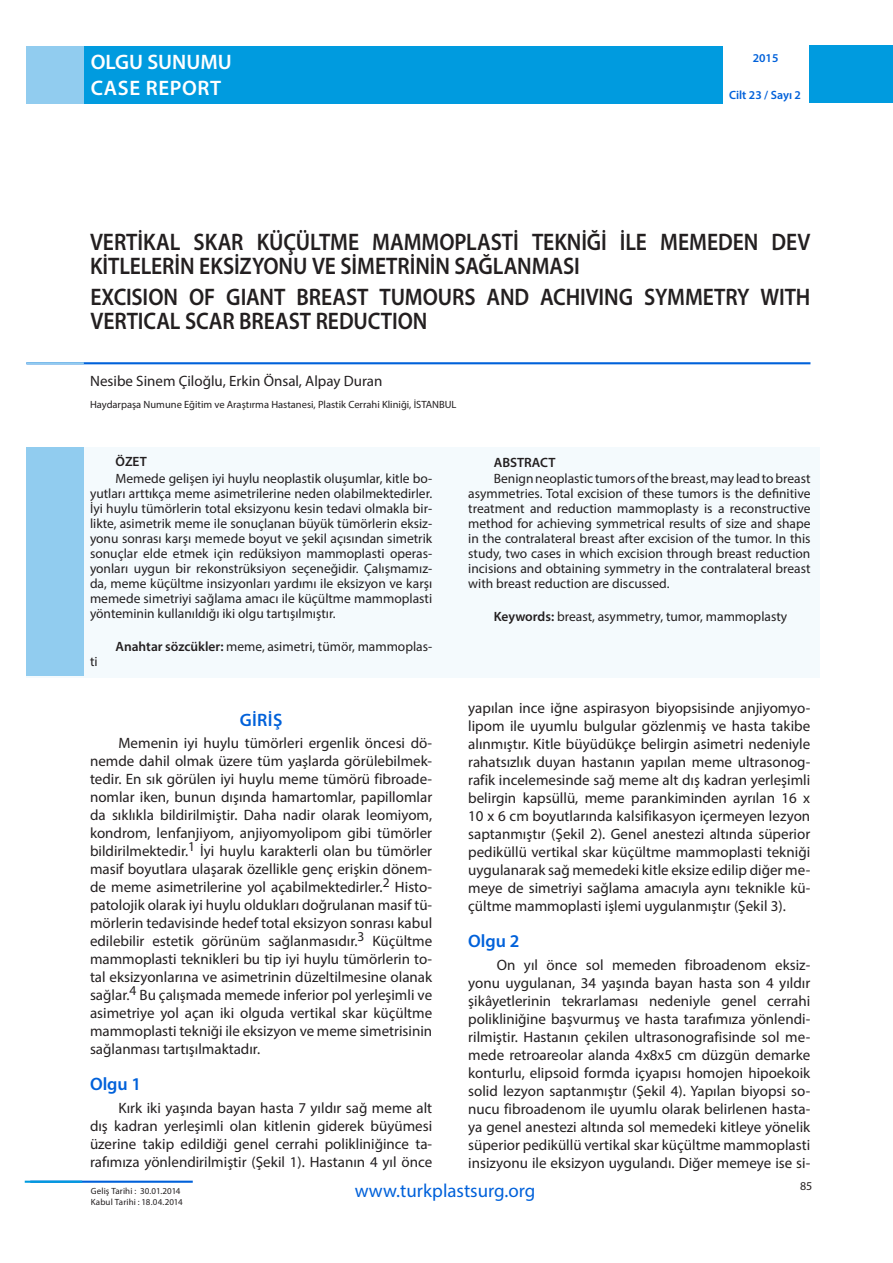
<style>
.page{position:relative;width:893px;height:1263px;background:#fff}
.page>*{position:absolute;margin:0;border:0;box-sizing:border-box;transform-origin:0 0}
.Başlık_Türkçe{font:600 24px "Myriad Pro";letter-spacing:-.005em;color:#231f20;scale:.9 1}
.Başlık_ingilizce{font:600 24px "Myriad Pro";letter-spacing:-.005em;color:#231f20;scale:.9 1}
.Metin{font:600 21px "Myriad Pro";letter-spacing:.015em;color:#fff}
.Metin-2{font:18.9px "Myriad Pro";color:#0061da}
.Metin_Başlığı{font:600 18px "Myriad Pro";color:#0061da}
.Metin-3{font:15px/18px "Myriad Pro";color:#231f20;text-align:justify}
.isimler{font:15px "Myriad Pro";color:#231f20}
.Özet_ING{font:13.5px/15px "Myriad Pro";color:#231f20;text-align:justify}
.Özet_ING-2{font:600 13.5px "Myriad Pro";color:#231f20}
.Metin-4{font:600 12px "Myriad Pro";color:#0061da}
.Başlık_ingilizce-2{font:12px "Myriad Pro";color:#231f20}
.Kurumlar{font:10.5px "Myriad Pro";color:#231f20}
.Adres{font:9px "Myriad Pro";letter-spacing:.01em;color:#231f20}
.Metin-5{font:9px "Myriad Pro";letter-spacing:.015em;color:#231f20}
.s1{font-weight:600}
</style>
<div class="page">
<hr style="left:26px;top:362px;width:784px;height:2px;background:#0061da">
<hr style="left:26px;top:362px;width:58px;height:2px;background:#91ccef">
<hr style="left:30px;top:1180px;width:163px;height:3px;background:#0061da">
<hr style="left:25px;top:1180px;width:57px;height:3px;background:#009bdf">
<div style="left:810px;top:46px;width:83px;height:57px;background:#009bdf"></div>
<div style="left:26px;top:46px;width:696px;height:58px;background:#009bdf"></div>
<div style="left:26px;top:46px;width:58px;height:58px;background:#91ccef"></div>
<div style="left:26px;top:447px;width:794px;height:231px;background:#f4fafd"></div>
<div style="left:26px;top:447px;width:58px;height:229px;background:#91ccef"></div>
<p class="Metin" style="left:91px;top:49px;width:143px">OLGU SUNUMU</p>
<p class="Metin" style="left:91px;top:75px;width:132px">CASE REPORT</p>
<p class="Metin-4" style="left:753px;top:50px;width:27px">2015</p>
<p class="Metin-4" style="left:729px;top:87px;width:74px">CILT 23 / SAYI 2</p>
<p class="Başlık_Türkçe" style="left:90px;top:226px;width:14px">VERTIKAL</p>
<p class="Başlık_Türkçe" style="left:194px;top:226px;width:27px">SKAR</p>
<p class="Başlık_Türkçe" style="left:257px;top:226px;width:74px">KÜÇÜLTME</p>
<p class="Başlık_Türkçe" style="left:372px;top:226px;width:35px">MAMMOPLASTI</p>
<p class="Başlık_Türkçe" style="left:532px;top:226px;width:25px">TEKNI</p>
<p class="Başlık_Türkçe" style="left:587px;top:226px;width:47px">ĞI ILE</p>
<p class="Başlık_Türkçe" style="left:660px;top:226px;width:168px">MEMEDEN DEV</p>
<p class="Başlık_Türkçe" style="left:90px;top:250px;width:27px">KITLELERIN</p>
<p class="Başlık_Türkçe" style="left:199px;top:250px;width:25px">EKSIZ</p>
<p class="Başlık_Türkçe" style="left:252px;top:250px;width:30px">YONU</p>
<p class="Başlık_Türkçe" style="left:312px;top:250px;width:57px">VE SIMETRININ</p>
<p class="Başlık_Türkçe" style="left:455px;top:250px;width:57px">SAĞLANMASI</p>
<p class="Başlık_ingilizce" style="left:90px;top:281px;width:189px">EXCISION OF GIANT</p>
<p class="Başlık_ingilizce" style="left:296px;top:281px;width:28px">BREAST</p>
<p class="Başlık_ingilizce" style="left:379px;top:281px;width:29px">TUMOURS</p>
<p class="Başlık_ingilizce" style="left:487px;top:281px;width:218px">AN D ACHIVING SYMMETR</p>
<p class="Başlık_ingilizce" style="left:737px;top:281px;width:83px">Y WITH</p>
<p class="Başlık_ingilizce" style="left:90px;top:305px;width:15px">VERT</p>
<p class="Başlık_ingilizce" style="left:138px;top:305px;width:80px">ICAL SCAR</p>
<p class="Başlık_ingilizce" style="left:239px;top:305px;width:28px">BREAST</p>
<p class="Başlık_ingilizce" style="left:316px;top:305px;width:108px">REDUCTION</p>
<p class="isimler" style="left:90px;top:372px;width:294px">Nesibe Sinem Çiloğlu, Erkin Önsal, Alpay Duran</p>
<p class="Kurumlar" style="left:90px;top:398px;width:368px">Haydarpaşa Numune Eğitim ve Araştırma Hastanesi, Plastik Cerrahi Kliniği, İSTANBUL</p>
<p class="Özet_ING-2" style="left:116px;top:453px;width:33px">ÖZET</p>
<p class="Özet_ING" style="left:90px;top:470px;width:344px;text-indent:26px">Memede gelişen iyi huylu neoplastik oluşumlar, kitle bo&shy;yutları arttıkça meme asimetrilerine neden olabilmektedirler.<br>İyi huylu tümörlerin total eksizyonu kesin tedavi olmakla bir&shy;likte, asimetrik meme ile sonuçlanan büyük tümörlerin eksiz&shy;yonu sonrası karşı memede boyut ve şekil açısından simetrik sonuçlar elde etmek için redüksiyon mammoplasti operas&shy;yonları uygun bir rekonstrüksiyon seçeneğidir. Çalışmamız&shy;da, meme küçültme insizyonları yardımı ile eksizyon ve karşı memede simetriyi sağlama amacı ile küçültme mammoplasti yönteminin kullanıldığı iki olgu tartışılmıştır.</p>
<p class="Özet_ING" style="left:116px;top:638px;width:318px"><span class="s1">ANAHTAR SÖZCÜKLER:</span> meme, asimetri, tümör, mammoplas-</p>
<p class="Özet_ING" style="left:90px;top:653px;width:9px">ti</p>
<p class="Metin_Başlığı" style="left:240px;top:708px;width:44px">GİRİŞ</p>
<p class="Metin-3" style="left:90px;top:734px;width:344px;text-indent:28px">Memenin iyi huylu tümörleri ergenlik öncesi dö&shy;nemde dahil olmak üzere tüm yaşlarda görülebilmek&shy;tedir. En sık görülen iyi huylu meme tümörü fibroade&shy;nomlar iken, bunun dışında hamartomlar, papillomlar da sıklıkla bildirilmiştir. Daha nadir olarak leomiyom, kondrom, lenfanjiyom, anjiyomyolipom gibi tümörler bildirilmektedir.<sup>1</sup> İyi huylu karakterli olan bu tümörler masif boyutlara ulaşarak özellikle genç erişkin dönem&shy;de meme asimetrilerine yol açabilmektedirler.<sup>2</sup> Histo&shy;patolojik olarak iyi huylu oldukları doğrulanan masif tü&shy;mörlerin tedavisinde hedef total eksizyon sonrası kabul edilebilir estetik görünüm sağlanmasıdır.<sup>3</sup> Küçültme mammoplasti teknikleri bu tip iyi huylu tümörlerin to&shy;tal eksizyonlarına ve asimetrinin düzeltilmesine olanak sağlar.<sup>4</sup> Bu çalışmada memede inferior pol yerleşimli ve asimetriye yol açan iki olguda vertikal skar küçültme mammoplasti tekniği ile eksizyon ve meme simetrisinin sağlanması tartışılmaktadır.</p>
<p class="Metin_Başlığı" style="left:90px;top:1073px;width:53px">OLGU 1</p>
<p class="Metin-3" style="left:90px;top:1098px;width:344px;text-indent:28px">Kırk iki yaşında bayan hasta 7 yıldır sağ meme alt dış kadran yerleşimli olan kitlenin giderek büyümesi üzerine takip edildiği genel cerrahi polikliniğince ta&shy;rafımıza yönlendirilmiştir (Şekil 1). Hastanın 4 yıl önce</p>
<p class="Özet_ING-2" style="left:494px;top:454px;width:63px">ABSTRACT</p>
<p class="Özet_ING" style="left:468px;top:471px;width:344px;text-indent:26px">Benign neoplastic tumors of the breast, may lead to breast asymmetries. Total excision of these tumors is the definitive treatment and reduction mammoplasty is a reconstructive method for achieving symmetrical results of size and shape in the contralateral breast after excision of the tumor. In this study, two cases in which excision through breast reduction incisions and obtaining symmetry in the contralateral breast with breast reduction are discussed.</p>
<p class="Özet_ING" style="left:494px;top:609px;width:295px"><span class="s1">KEYWORDS:</span> breast, asymmetry, tumor, mammoplasty</p>
<p class="Metin-3" style="left:468px;top:699px;width:344px">yapılan ince iğne aspirasyon biyopsisinde anjiyomyo&shy;lipom ile uyumlu bulgular gözlenmiş ve hasta takibe alınmıştır. Kitle büyüdükçe belirgin asimetri nedeniyle rahatsızlık duyan hastanın yapılan meme ultrasonog&shy;rafik incelemesinde sağ meme alt dış kadran yerleşimli belirgin kapsüllü, meme parankiminden ayrılan 16 x 10 x 6 cm boyutlarında kalsifikasyon içermeyen lezyon saptanmıştır (Şekil 2). Genel anestezi altında süperior pediküllü vertikal skar küçültme mammoplasti tekniği uygulanarak sağ memedeki kitle eksize edilip diğer me&shy;meye de simetriyi sağlama amacıyla aynı teknikle kü&shy;çültme mammoplasti işlemi uygulanmıştır (Şekil 3).</p>
<p class="Metin_Başlığı" style="left:468px;top:930px;width:53px">OLGU 2</p>
<p class="Metin-3" style="left:468px;top:955px;width:344px;text-indent:28px">On yıl önce sol memeden fibroadenom eksiz&shy;yonu uygulanan, 34 yaşında bayan hasta son 4 yıldır şikâyetlerinin tekrarlaması nedeniyle genel cerrahi polikliniğine başvurmuş ve hasta tarafımıza yönlendi&shy;rilmiştir. Hastanın çekilen ultrasonografisinde sol me&shy;mede retroareolar alanda 4x8x5 cm düzgün demarke konturlu, elipsoid formda içyapısı homojen hipoekoik solid lezyon saptanmıştır (Şekil 4). Yapılan biyopsi so&shy;nucu fibroadenom ile uyumlu olarak belirlenen hasta&shy;ya genel anestezi altında sol memedeki kitleye yönelik süperior pediküllü vertikal skar küçültme mammoplasti insizyonu ile eksizyon uygulandı. Diğer memeye ise si-</p>
<p class="Adres" style="left:91px;top:1185px;width:91px">Geliş Tarihi : 30.01.2014</p>
<p class="Metin-5" style="left:91px;top:1196px;width:93px">Kabul Tarihi : 18.04.2014</p>
<p class="Metin-2" style="left:355px;top:1179px;width:182px">www.turkplastsurg.org</p>
<p class="Başlık_ingilizce-2" style="left:800px;top:1179px;width:14px">85</p>
</div>
